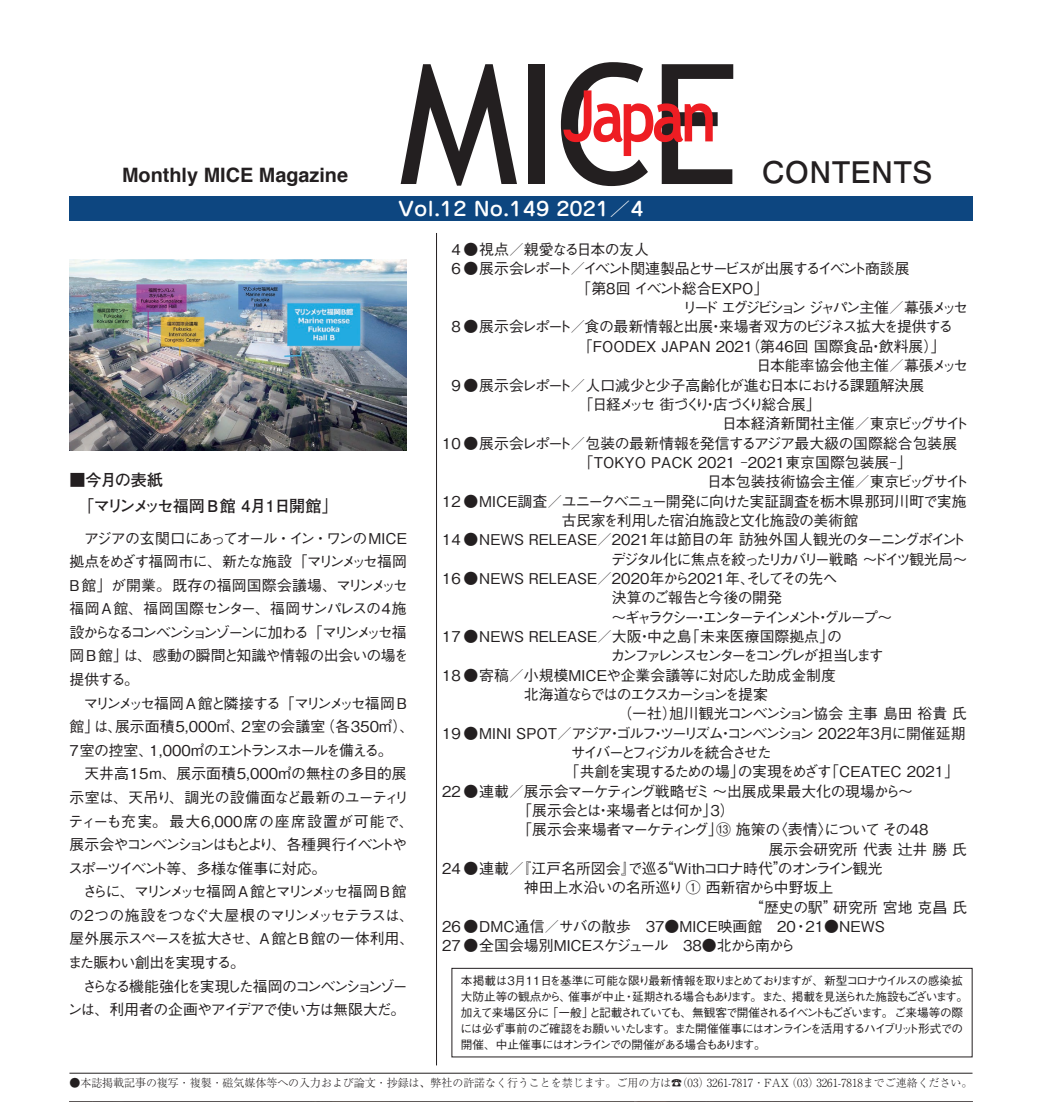
<style>
.page{position:relative;width:1042px;height:1102px;background:#fff}
.page>*{position:absolute;margin:0;border:0;box-sizing:border-box;transform-origin:0 0}
.t1{font:700 29.75px "Futo Go B101 Pro";color:#231f20}
.t2{font:700 19.78px "Helvetica";color:#231f20}
.t3{font:500 18.9px "Jun 34 Pro";color:#fff;scale:1.11 1}
.t4{font:700 16.1px/25.4px "Futo Go B101 Pro";letter-spacing:-.035em;color:#231f20}
.t5{font:500 14.88px/23.6px "Gothic BBB Pro";letter-spacing:-.065em;color:#231f20}
.t6{font:500 14.88px "Gothic BBB Pro";color:#231f20}
.t7{font:500 14.88px "Gothic BBB Pro";letter-spacing:-.035em;color:#231f20}
.t8{font:500 14.88px "Gothic BBB Pro";letter-spacing:-.015em;color:#231f20}
.t9{font:500 14.88px "Gothic BBB Pro";letter-spacing:-.07em;color:#231f20}
.t10{font:500 14.88px "Gothic BBB Pro";letter-spacing:-.195em;color:#231f20}
.t11{font:500 14.88px "Gothic BBB Pro";letter-spacing:-.055em;color:#231f20}
.t12{font:500 14.88px "Gothic BBB Pro";letter-spacing:-.13em;color:#231f20}
.t13{font:500 14.88px "Gothic BBB Pro";letter-spacing:-.08em;color:#231f20}
.t14{font:500 14.88px "Gothic BBB Pro";letter-spacing:-.115em;color:#231f20}
.t15{font:500 14.88px "Gothic BBB Pro";letter-spacing:-.185em;color:#231f20}
.t16{font:500 14.88px "Gothic BBB Pro";letter-spacing:-.15em;color:#231f20}
.t17{font:500 14.88px "Gothic BBB Pro";letter-spacing:-.16em;color:#231f20}
.t18{font:500 14.88px "Gothic BBB Pro";letter-spacing:-.155em;color:#231f20}
.t19{font:500 11.72px/16.1px "Gothic BBB Pro";letter-spacing:-.1em;color:#231f20}
.t20{font:300 11.2px "Ryumin Pro";color:#231f20}
.s1{font-family:"Ryumin Pro";font-weight:400}
</style>
<div class="page">
<div style="left:69px;top:196px;width:903px;height:25px;background:#0d4680"></div>
<hr style="left:436px;top:233px;width:1px;height:832px;background:#231f20">
<hr style="left:69px;top:1072px;width:903px;height:1px;background:#231f20">
<svg style="left:401px;top:64px;width:116px;height:122px"></svg>
<div style="left:528px;top:64px;width:16px;height:120px;background:#231f20"></div>
<svg style="left:561px;top:62px;width:172px;height:124px"></svg>
<svg style="left:69px;top:1101px;width:903px;height:1px"></svg>
<div style="left:451px;top:967px;width:521px;height:90px;border:1px solid #231f20"></div>
<img style="left:69px;top:259px;width:338px;height:191px">
<h2 class="t2" style="left:122px;top:159px;width:228px">Monthly MICE Magazine</h2>
<p class="t3" style="left:398px;top:194px;width:223px">Vol.12 No.149 2021／4</p>
<h1 class="t1" style="left:762px;top:148px;width:172px">CONTENTS</h1>
<p class="t4" style="left:69px;top:465px;width:270px">■今月の表紙<br>　「マリンメッセ福岡B館 4月1日開館」</p>
<p class="t5" style="left:68px;top:524px;width:348px">　アジアの玄関口にあってオール・イン・ワンの MICE拠点をめざす福岡市に、新たな施設「マリンメッセ福岡<br>B館」が開業。既存の福岡国際会議場、マリンメッセ福岡A館、福岡国際センター、福岡サンパレスの4施設からなるコンベンションゾーンに加わる「マリンメッセ福岡B館」は、感動の瞬間と知識や情報の出会いの場を提供する。<br>　マリンメッセ福岡 A 館と隣接する「マリンメッセ福岡 B館」は、展示面積5,000㎡、2室の会議室（各350㎡）、<br>7 室の控室、1,000㎡のエントランスホールを備える。<br>　天井高15ｍ、展示面積5,000㎡の無柱の多目的展示室は、天吊り、調光の設備面など最新のユーティリティーも充実。最大6,000席の座席設置が可能で、展示会やコンベンションはもとより、各種興行イベントやスポーツイベント等、多様な催事に対応。<br>　さらに、マリンメッセ福岡 A館とマリンメッセ福岡 B 館の2つの施設をつなぐ大屋根のマリンメッセテラスは、屋外展示スペースを拡大させ、A館とB館の一体利用、また賑わい創出を実現する。<br>　さらなる機能強化を実現した福岡のコンベンションゾーンは、利用者の企画やアイデアで使い方は無限大だ。</p>
<p class="t7" style="left:451px;top:237px;width:199px">4 ● 視点／親愛なる日本の友人</p>
<p class="t12" style="left:451px;top:257px;width:459px">6 ● 展示会レポート／ イベント関連製品とサービスが出展するイベント商談展</p>
<p class="t6" style="left:576px;top:276px;width:194px">「第8回 イベント総合EXPO」</p>
<p class="t10" style="left:682px;top:295px;width:287px">リード エグジビション ジャパン主催／幕張メッセ</p>
<p class="t7" style="left:451px;top:315px;width:503px">8 ● 展示会レポート／ 食の最新情報と出展・来場者双方のビジネス拡大を提供する</p>
<p class="t6" style="left:578px;top:334px;width:369px">「FOODEX JAPAN 2021（第46回 国際食品・飲料展）」</p>
<p class="t6" style="left:756px;top:353px;width:213px">日本能率協会他主催／幕張メッセ</p>
<p class="t7" style="left:451px;top:373px;width:474px">9 ● 展示会レポート／ 人口減少と少子高齢化が進む日本における課題解決展</p>
<p class="t16" style="left:578px;top:392px;width:244px">「日経メッセ 街づくり・店づくり総合展」</p>
<p class="t6" style="left:722px;top:411px;width:248px">日本経済新聞社主催／東京ビッグサイト</p>
<p class="t8" style="left:442px;top:431px;width:517px">10 ● 展示会レポート／ 包装の最新情報を発信するアジア最大級の国際総合包装展</p>
<p class="t6" style="left:578px;top:450px;width:335px">「TOKYO PACK 2021 <span class="s1">-</span>2021東京国際包装展<span class="s1">-</span>」</p>
<p class="t6" style="left:707px;top:469px;width:263px">日本包装技術協会主催／東京ビッグサイト</p>
<p class="t7" style="left:442px;top:489px;width:526px">12 ● MICE調査／ ユニークベニュー開発に向けた実証調査を栃木県那珂川町で実施</p>
<p class="t7" style="left:562px;top:508px;width:298px">古民家を利用した宿泊施設と文化施設の美術館</p>
<p class="t6" style="left:442px;top:527px;width:525px">14 ●NEWS RELEASE／ 2021年は節目の年 訪独外国人観光のターニングポイント</p>
<p class="t14" style="left:611px;top:547px;width:358px">デジタル化に焦点を絞ったリカバリー戦略 ～ドイツ観光局～</p>
<p class="t6" style="left:442px;top:566px;width:397px">16 ●NEWS RELEASE／ 2020年から2021年、そしてその先へ</p>
<p class="t7" style="left:612px;top:585px;width:172px">決算のご報告と今後の開発</p>
<p class="t10" style="left:611px;top:605px;width:282px">～ギャラクシー・エンターテインメント・グループ～</p>
<p class="t6" style="left:442px;top:624px;width:401px">17 ●NEWS RELEASE／ 大阪・中之島「未来医療国際拠点」の</p>
<p class="t15" style="left:610px;top:643px;width:275px">カンファレンスセンターをコングレが担当します</p>
<p class="t6" style="left:442px;top:663px;width:395px">18 ● 寄稿／ 小規模MICEや企業会議等に対応した助成金制度</p>
<p class="t17" style="left:524px;top:682px;width:245px">北海道ならではのエクスカーションを提案</p>
<p class="t7" style="left:617px;top:701px;width:351px">（一社）旭川観光コンベンション協会 主事 島田 裕貴 氏</p>
<p class="t11" style="left:442px;top:721px;width:525px">19 ● MINI SPOT／ アジア・ゴルフ・ツーリズム・コンベンション 2022年3月に開催延期</p>
<p class="t18" style="left:571px;top:740px;width:202px">サイバーとフィジカルを統合させた</p>
<p class="t7" style="left:564px;top:759px;width:396px">「共創を実現するための場」の実現をめざす「CEATEC 2021」</p>
<p class="t7" style="left:442px;top:779px;width:472px">22 ● 連載／ 展示会マーケティング戦略ゼミ ～出展成果最大化の現場から～</p>
<p class="t9" style="left:517px;top:798px;width:219px">「展示会とは・来場者とは何か」3）</p>
<p class="t9" style="left:517px;top:817px;width:413px">「展示会来場者マーケティング」⑬ 施策の〈表情〉について その48</p>
<p class="t6" style="left:769px;top:837px;width:200px">展示会研究所 代表 辻井 勝 氏</p>
<p class="t8" style="left:442px;top:856px;width:442px">24 ● 連載／ 『江戸名所図会』で巡る“Withコロナ時代”のオンライン観光</p>
<p class="t6" style="left:524px;top:875px;width:311px">神田上水沿いの名所巡り ① 西新宿から中野坂上</p>
<p class="t6" style="left:749px;top:895px;width:219px">“歴史の駅”研究所 宮地 克昌 氏</p>
<p class="t6" style="left:442px;top:914px;width:444px">26 ● DMC通信／サバの散歩　37●MICE映画館　20・21●NEWS</p>
<p class="t13" style="left:442px;top:933px;width:354px">27 ● 全国会場別MICEスケジュール　38●北から南から</p>
<p class="t19" style="left:460px;top:970px;width:509px">本掲載は3月11日を基準に可能な限り最新情報を取りまとめておりますが、新型コロナウイルスの感染拡大防止等の観点から、催事が中止・延期される場合もあります。また、掲載を見送られた施設もございます。加えて来場区分に「一般」と記載されていても、無観客で開催されるイベントもございます。ご来場等の際には必ず事前のご確認をお願いいたします。また開催催事にはオンラインを活用するハイブリット形式での開催、中止催事にはオンラインでの開催がある場合もあります。</p>
<p class="t20" style="left:69px;top:1073px;width:904px">●本誌掲載記事の複写・複製・磁気媒体等への入力および論文・抄録は、弊社の許諾なく行うことを禁じます。ご用の方は☎（03）3261-7817・FAX（03）3261-7818までご連絡ください。</p>
</div>
